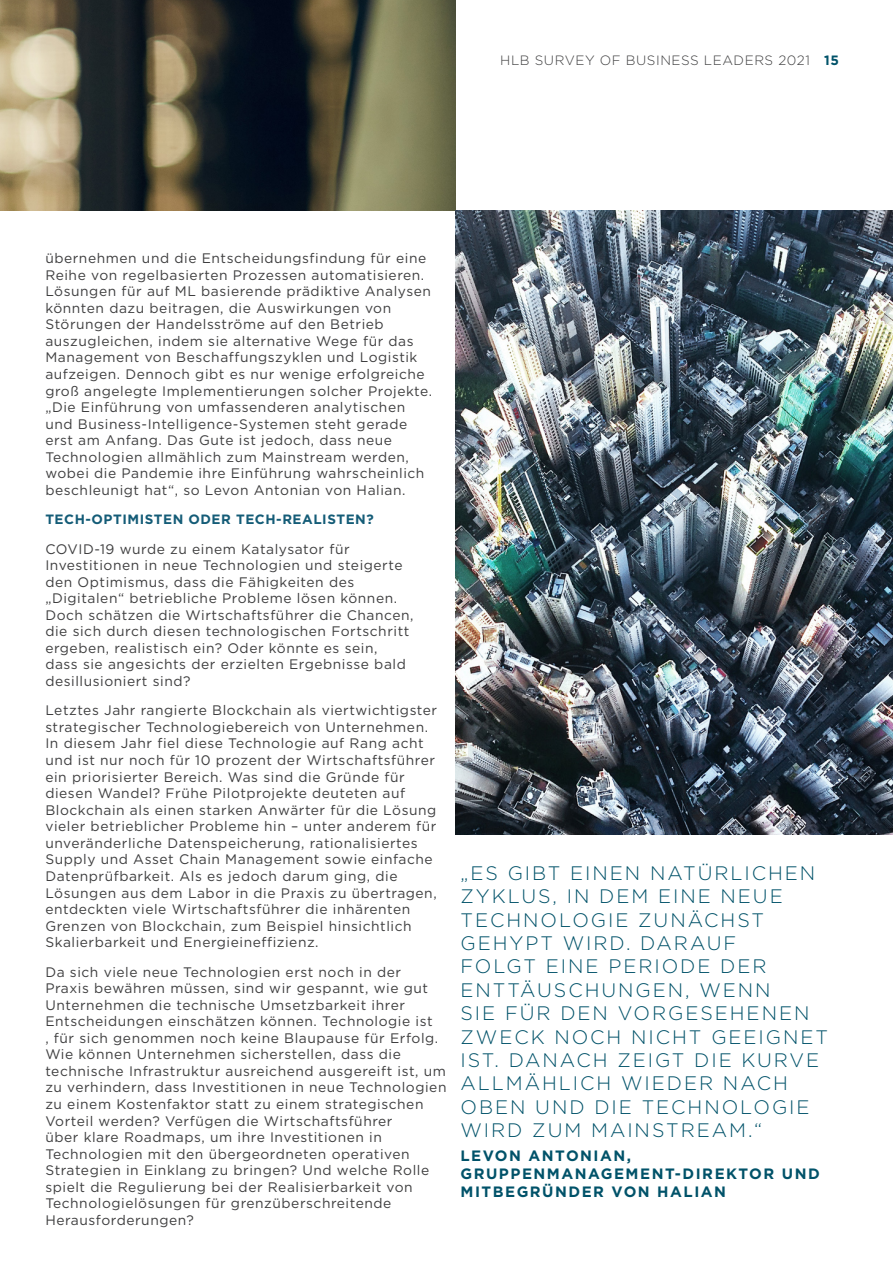
<style>
.page{position:relative;width:893px;height:1263px;background:#fff}
.page>*{position:absolute;margin:0;border:0;box-sizing:border-box;transform-origin:0 0}
.Main_head_-_Dark_Gre{font:300 19.5px/23.4px "Gotham";letter-spacing:.1em;color:#005269}
.Main_head_-_Dark_Gre-2{font:700 15px/18px "Gotham";letter-spacing:.1em;color:#005269}
.Body_Copy_-_Dark_gre{font:13.8px/16.5px "Gotham";letter-spacing:.04em;color:#3e3e3f}
.Body_Copy_-_Dark_gre-2{font:700 13.5px "Gotham";letter-spacing:.04em;color:#145c77}
.t1{font:300 13.5px "Gotham";letter-spacing:.04em;color:#3e3e3f}
.s1{font-weight:700;color:#005269}
</style>
<div class="page">
<img style="left:0;top:0;width:455px;height:211px">
<img style="left:455px;top:211px;width:438px;height:623px">
<p class="t1" style="left:500px;top:51px;width:340px">HLB SURVEY OF BUSINESS LEADERS 2021 <span class="s1">15</span></p>
<p class="Body_Copy_-_Dark_gre" style="left:45px;top:250px;width:388px">übernehmen und die Entscheidungsfindung für eine Reihe von regelbasierten Prozessen automatisieren.<br>Lösungen für auf ML basierende prädiktive Analysen könnten dazu beitragen, die Auswirkungen von Störungen der Handelsströme auf den Betrieb auszugleichen, indem sie alternative Wege für das Management von Beschaffungszyklen und Logistik aufzeigen. Dennoch gibt es nur wenige erfolgreiche groß angelegte Implementierungen solcher Projekte. „Die Einführung von umfassenderen analytischen und Business-Intelligence-Systemen steht gerade erst am Anfang. Das Gute ist jedoch, dass neue Technologien allmählich zum Mainstream werden, wobei die Pandemie ihre Einführung wahrscheinlich beschleunigt hat“, so Levon Antonian von Halian.</p>
<p class="Body_Copy_-_Dark_gre-2" style="left:45px;top:510px;width:330px">TECH-OPTIMISTEN ODER TECH-REALISTEN?</p>
<p class="Body_Copy_-_Dark_gre" style="left:45px;top:540px;width:370px">COVID-19 wurde zu einem Katalysator für Investitionen in neue Technologien und steigerte den Optimismus, dass die Fähigkeiten des „Digitalen“ betriebliche Probleme lösen können.<br>Doch schätzen die Wirtschaftsführer die Chancen, die sich durch diesen technologischen Fortschritt ergeben, realistisch ein? Oder könnte es sein,<br>dass sie angesichts der erzielten Ergebnisse bald desillusioniert sind?</p>
<p class="Body_Copy_-_Dark_gre" style="left:45px;top:702px;width:393px">Letztes Jahr rangierte Blockchain als viertwichtigster strategischer Technologiebereich von Unternehmen.<br>In diesem Jahr fiel diese Technologie auf Rang acht und ist nur noch für 10 prozent der Wirtschaftsführer ein priorisierter Bereich. Was sind die Gründe für diesen Wandel? Frühe Pilotprojekte deuteten auf Blockchain als einen starken Anwärter für die Lösung vieler betrieblicher Probleme hin – unter anderem für unveränderliche Datenspeicherung, rationalisiertes Supply und Asset Chain Management sowie einfache Datenprüfbarkeit. Als es jedoch darum ging, die Lösungen aus dem Labor in die Praxis zu übertragen, entdeckten viele Wirtschaftsführer die inhärenten Grenzen von Blockchain, zum Beispiel hinsichtlich Skalierbarkeit und Energieineffizienz.</p>
<p class="Body_Copy_-_Dark_gre" style="left:45px;top:963px;width:403px">Da sich viele neue Technologien erst noch in der Praxis bewähren müssen, sind wir gespannt, wie gut Unternehmen die technische Umsetzbarkeit ihrer Entscheidungen einschätzen können. Technologie ist<br>, für sich genommen noch keine Blaupause für Erfolg.<br>Wie können Unternehmen sicherstellen, dass die technische Infrastruktur ausreichend ausgereift ist, um zu verhindern, dass Investitionen in neue Technologien zu einem Kostenfaktor statt zu einem strategischen Vorteil werden? Verfügen die Wirtschaftsführer<br>über klare Roadmaps, um ihre Investitionen in Technologien mit den übergeordneten operativen Strategien in Einklang zu bringen? Und welche Rolle spielt die Regulierung bei der Realisierbarkeit von Technologielösungen für grenzüberschreitende Herausforderungen?</p>
<p class="Main_head_-_Dark_Gre" style="left:460px;top:861px;width:369px">„ES GIBT EINEN NATÜRLICHEN<br>ZYKLUS, IN DEM EINE NEUE<br>TECHNOLOGIE ZUNÄCHST<br>GEHYPT WIRD. DARAUF<br>FOLGT EINE PERIODE DER<br>ENTTÄUSCHUNGEN, WENN<br>SIE FÜR DEN VORGESEHENEN<br>ZWECK NOCH NICHT GEEIGNET<br>IST. DANACH ZEIGT DIE KURVE<br>ALLMÄHLICH WIEDER NACH<br>OBEN UND DIE TECHNOLOGIE<br>WIRD ZUM MAINSTREAM.“</p>
<p class="Main_head_-_Dark_Gre-2" style="left:460px;top:1147px;width:361px">LEVON ANTONIAN,<br>GRUPPENMANAGEMENT-DIREKTOR UND<br>MITBEGRÜNDER VON HALIAN</p>
</div>
